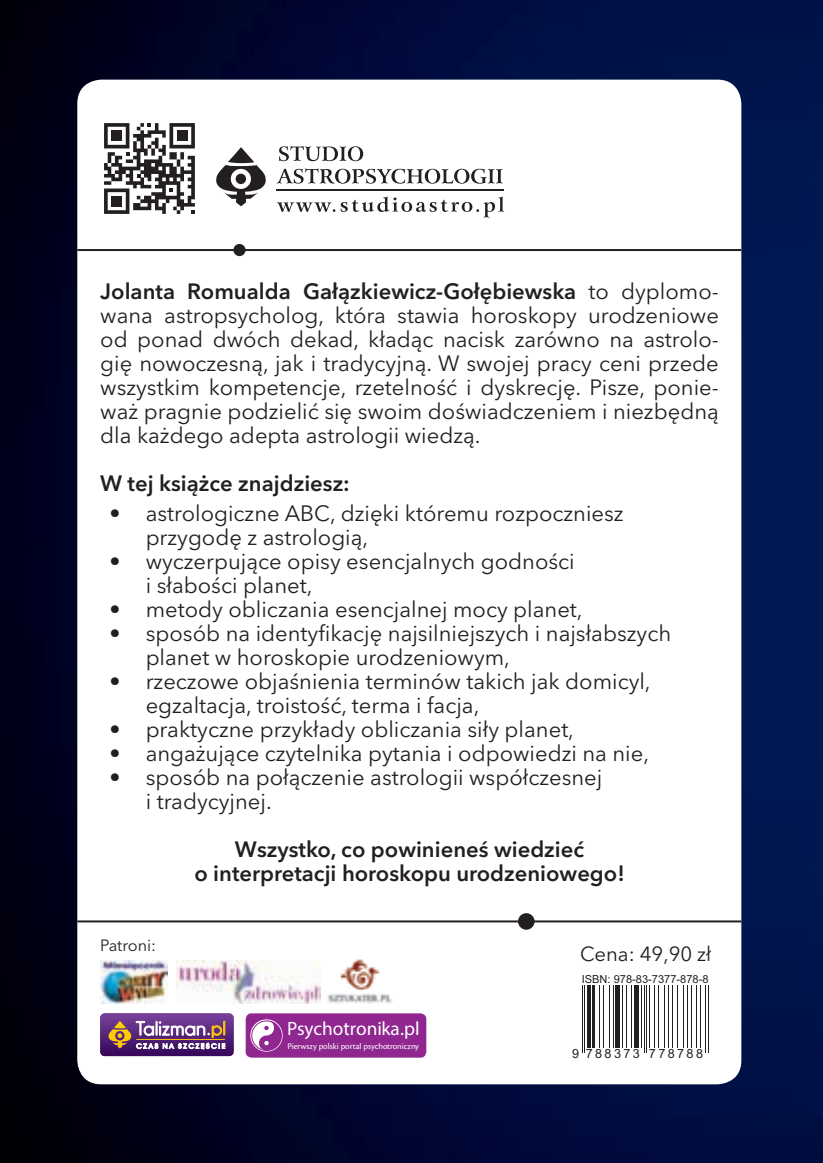
<style>
.page{position:relative;width:823px;height:1163px;background:#fff}
.page>*{position:absolute;margin:0;border:0;box-sizing:border-box;transform-origin:0 0}
.t1{font:22px/24px "Avenir Next LT Pro";color:#231f20}
.t2{font:600 22px/24px "Avenir Next LT Pro";color:#231f20;text-align:center}
.t3{font:20.2px "Avenir Next LT Pro";color:#231f20}
.t4{font:19.2px "Myriad Pro";color:#fff}
.t5{font:16.2px "Avenir Next LT Pro";letter-spacing:-.005em;color:#231f20}
.t6{font:12.6px "Arial";letter-spacing:.19em;color:#231f20}
.t7{font:11px "Arial";color:#231f20}
.t8{font:9px "Cronos Pro";color:#fff}
.s1{font-weight:600}
</style>
<div class="page">
<img style="left:0;top:0;width:822px;height:1162px">
<div style="left:77px;top:80px;width:664px;height:1004px;background:#fff;border-radius:24px"></div>
<svg style="left:104px;top:123px;width:91px;height:91px"></svg>
<div style="left:111px;top:130px;width:11px;height:11px;background:#231f20"></div>
<div style="left:177px;top:130px;width:10px;height:11px;background:#231f20"></div>
<div style="left:111px;top:196px;width:11px;height:10px;background:#231f20"></div>
<hr style="left:581px;top:985px;width:1px;height:67px;background:#231f20">
<hr style="left:584px;top:985px;width:1px;height:67px;background:#231f20">
<svg style="left:587px;top:985px;width:3px;height:63px"></svg>
<hr style="left:592px;top:985px;width:2px;height:63px;background:#231f20">
<hr style="left:599px;top:985px;width:1px;height:63px;background:#231f20">
<hr style="left:603px;top:985px;width:1px;height:63px;background:#231f20">
<hr style="left:608px;top:985px;width:1px;height:63px;background:#231f20">
<hr style="left:612px;top:985px;width:1px;height:63px;background:#231f20">
<div style="left:615px;top:985px;width:5px;height:63px;background:#231f20"></div>
<hr style="left:621px;top:985px;width:1px;height:63px;background:#231f20">
<hr style="left:625px;top:985px;width:1px;height:63px;background:#231f20">
<hr style="left:631px;top:985px;width:1px;height:63px;background:#231f20">
<div style="left:633px;top:985px;width:5px;height:63px;background:#231f20"></div>
<hr style="left:640px;top:985px;width:1px;height:63px;background:#231f20">
<hr style="left:643px;top:985px;width:1px;height:67px;background:#231f20">
<hr style="left:646px;top:985px;width:1px;height:67px;background:#231f20">
<hr style="left:648px;top:985px;width:1px;height:63px;background:#231f20">
<hr style="left:654px;top:985px;width:1px;height:63px;background:#231f20">
<hr style="left:658px;top:985px;width:1px;height:63px;background:#231f20">
<hr style="left:663px;top:985px;width:1px;height:63px;background:#231f20">
<hr style="left:667px;top:985px;width:1px;height:63px;background:#231f20">
<hr style="left:671px;top:985px;width:1px;height:63px;background:#231f20">
<hr style="left:676px;top:985px;width:1px;height:63px;background:#231f20">
<hr style="left:682px;top:985px;width:1px;height:63px;background:#231f20">
<hr style="left:686px;top:985px;width:1px;height:63px;background:#231f20">
<hr style="left:690px;top:985px;width:1px;height:63px;background:#231f20">
<hr style="left:695px;top:985px;width:1px;height:63px;background:#231f20">
<hr style="left:699px;top:985px;width:1px;height:63px;background:#231f20">
<hr style="left:705px;top:985px;width:1px;height:67px;background:#231f20">
<hr style="left:707px;top:985px;width:1px;height:67px;background:#231f20">
<svg style="left:100px;top:1013px;width:133px;height:42px;background:#7c5184"></svg>
<div style="left:245px;top:1013px;width:181px;height:44px;background:#90268f;border-radius:6px"></div>
<svg style="left:250px;top:1019px;width:32px;height:32px"></svg>
<hr style="left:77px;top:249px;width:664px;height:2px;background:#231f20">
<hr style="left:77px;top:920px;width:664px;height:2px;background:#231f20">
<img style="left:327px;top:959px;width:66px;height:45px">
<img style="left:177px;top:960px;width:143px;height:43px">
<img style="left:100px;top:960px;width:67px;height:43px">
<svg style="left:216px;top:147px;width:50px;height:59px"></svg>
<hr style="left:276px;top:189px;width:227px;height:1px;background:#231f20">
<svg style="left:278px;top:146px;width:85px;height:15px"></svg>
<svg style="left:276px;top:168px;width:226px;height:16px"></svg>
<svg style="left:277px;top:196px;width:227px;height:21px"></svg>
<div style="left:233px;top:244px;width:12px;height:12px;background:#231f20;border-radius:50%"></div>
<div style="left:517px;top:913px;width:17px;height:16px;background:#231f20;border-radius:50%"></div>
<p class="t1" style="left:100px;top:279px;width:620px;text-align:justify"><span class="s1">Jolanta Romualda Gałązkiewicz-Gołębiewska</span> to dyplomo&shy;wana astropsycholog, która stawia horoskopy urodzeniowe od ponad dwóch dekad, kładąc nacisk zarówno na astrolo&shy;gię nowoczesną, jak i tradycyjną. W swojej pracy ceni przede wszystkim kompetencje, rzetelność i dyskrecję. Pisze, ponie&shy;waż pragnie podzielić się swoim doświadczeniem i niezbędną dla każdego adepta astrologii wiedzą.</p>
<p class="t2" style="left:100px;top:471px;width:251px">W tej książce znajdziesz:</p>
<p class="t1" style="left:146px;top:501px;width:479px;text-indent:-36px">• astrologiczne ABC, dzięki któremu rozpoczniesz przygodę z astrologią,</p>
<p class="t1" style="left:146px;top:549px;width:430px;text-indent:-36px">• wyczerpujące opisy esencjalnych godności i słabości planet,</p>
<p class="t1" style="left:110px;top:597px;width:474px">• metody obliczania esencjalnej mocy planet,</p>
<p class="t1" style="left:146px;top:621px;width:526px;text-indent:-36px">• sposób na identyfikację najsilniejszych i najsłabszych planet w horoskopie urodzeniowym,</p>
<p class="t1" style="left:146px;top:669px;width:506px;text-indent:-36px">• rzeczowe objaśnienia terminów takich jak domicyl, egzaltacja, troistość, terma i facja,</p>
<p class="t1" style="left:110px;top:717px;width:465px">• praktyczne przykłady obliczania siły planet,</p>
<p class="t1" style="left:110px;top:741px;width:540px">• angażujące czytelnika pytania i odpowiedzi na nie,</p>
<p class="t1" style="left:146px;top:765px;width:458px;text-indent:-36px">• sposób na połączenie astrologii współczesnej i tradycyjnej.</p>
<p class="t2" style="left:194px;top:837px;width:431px">Wszystko, co powinieneś wiedzieć<br>o interpretacji horoskopu urodzeniowego!</p>
<p class="t5" style="left:100px;top:935px;width:57px">Patroni:</p>
<p class="t4" style="left:287px;top:1016px;width:134px">Psychotronika.pl</p>
<p class="t8" style="left:287px;top:1041px;width:133px">Pierwszy polski portal psychotroniczny</p>
<p class="t3" style="left:579px;top:942px;width:133px">Cena: 49,90 zł</p>
<p class="t7" style="left:581px;top:971px;width:128px">ISBN: 978-83-7377-878-8</p>
<p class="t6" style="left:572px;top:1044px;width:132px">9 788373 778788</p>
</div>
